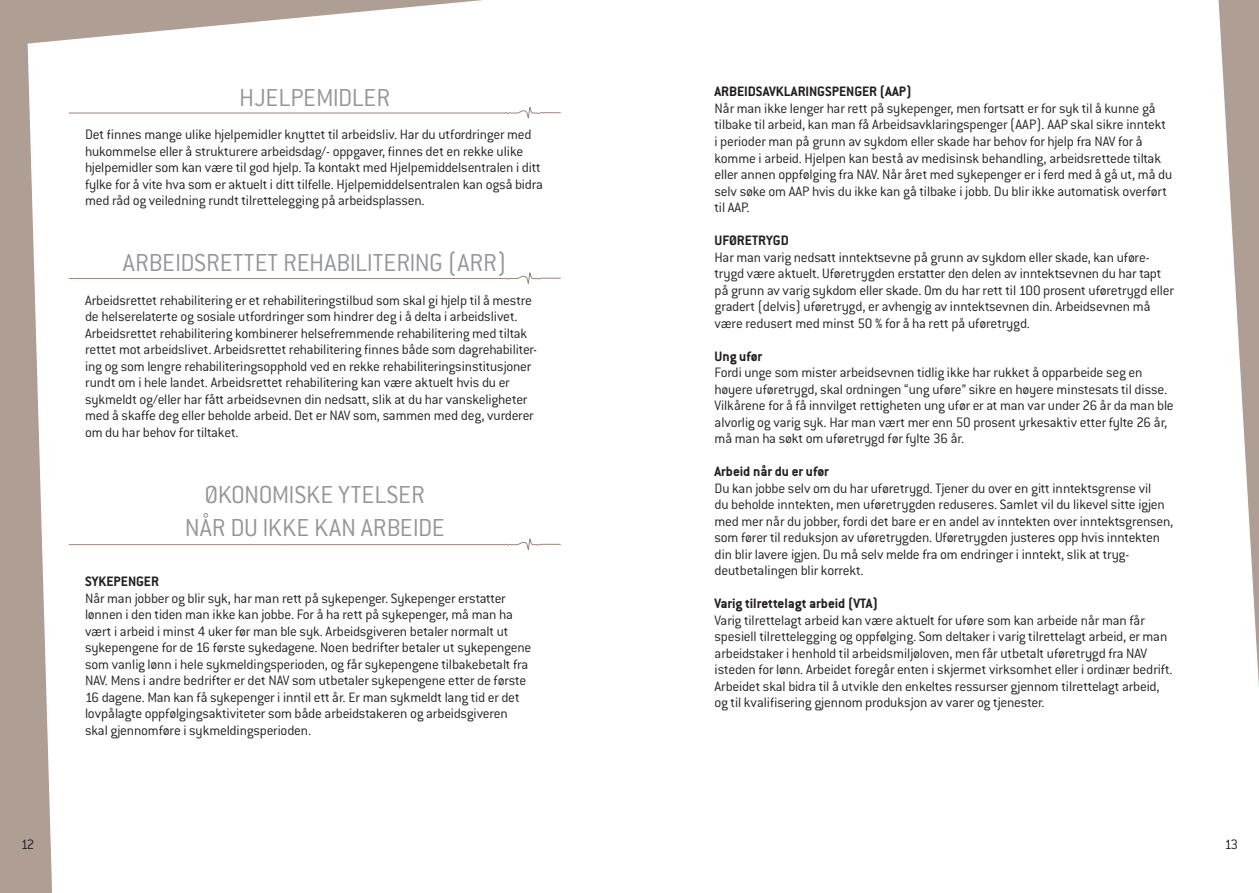
<style>
.page{position:relative;width:1259px;height:893px;background:#af9e93}
.page>*{position:absolute;margin:0;border:0;box-sizing:border-box;transform-origin:0 0}
.Epi_head{font:300 27px "Conduit ITC";color:#939598}
.Epi_Brød{font:300 15px/16.5px "Conduit ITC";letter-spacing:-.015em;color:#231f20}
.Epi_Sub_Sub{font:700 15px "Conduit ITC";color:#231f20}
.Epi_sub{font:700 15px "Conduit ITC";color:#231f20}
.Pagina{font:300 15px "Conduit ITC";color:#231f20}
</style>
<div class="page">
<div style="left:28px;top:0;width:1231px;height:893px;background:#fff"></div>
<svg style="left:68px;top:107px;width:493px;height:11px"></svg>
<svg style="left:68px;top:273px;width:493px;height:11px"></svg>
<svg style="left:68px;top:539px;width:493px;height:11px"></svg>
<p class="Epi_head" style="left:239px;top:83px;width:152px">HJELPEMIDLER</p>
<p class="Epi_Brød" style="left:85px;top:126px;width:459px">Det finnes mange ulike hjelpemidler knyttet til arbeidsliv. Har du utfordringer med hukommelse eller å strukturere arbeidsdag/- oppgaver, finnes det en rekke ulike hjelpemidler som kan være til god hjelp. Ta kontakt med Hjelpemiddelsentralen i ditt fylke for å vite hva som er aktuelt i ditt tilfelle. Hjelpemiddelsentralen kan også bidra med råd og veiledning rundt tilrettelegging på arbeidsplassen.</p>
<p class="Epi_head" style="left:123px;top:248px;width:385px">ARBEIDSRETTET REHABILITERING (ARR)</p>
<p class="Epi_Brød" style="left:85px;top:292px;width:453px">Arbeidsrettet rehabilitering er et rehabiliteringstilbud som skal gi hjelp til å mestre de helserelaterte og sosiale utfordringer som hindrer deg i å delta i arbeidslivet.<br>Arbeidsrettet rehabilitering kombinerer helsefremmende rehabilitering med tiltak rettet mot arbeidslivet. Arbeidsrettet rehabilitering finnes både som dagrehabiliter&shy;ing og som lengre rehabiliteringsopphold ved en rekke rehabiliteringsinstitusjoner rundt om i hele landet. Arbeidsrettet rehabilitering kan være aktuelt hvis du er sykmeldt og/eller har fått arbeidsevnen din nedsatt, slik at du har vanskeligheter med å skaffe deg eller beholde arbeid. Det er NAV som, sammen med deg, vurderer om du har behov for tiltaket.</p>
<p class="Epi_head" style="left:205px;top:480px;width:222px">ØKONOMISKE YTELSER</p>
<p class="Epi_head" style="left:185px;top:513px;width:261px">NÅR DU IKKE KAN ARBEIDE</p>
<p class="Epi_sub" style="left:85px;top:573px;width:75px">SYKEPENGER</p>
<p class="Epi_Brød" style="left:85px;top:590px;width:448px">Når man jobber og blir syk, har man rett på sykepenger. Sykepenger erstatter lønnen i den tiden man ikke kan jobbe. For å ha rett på sykepenger, må man ha vært i arbeid i minst 4 uker før man ble syk. Arbeidsgiveren betaler normalt ut sykepengene for de 16 første sykedagene. Noen bedrifter betaler ut sykepengene som vanlig lønn i hele sykmeldingsperioden, og får sykepengene tilbakebetalt fra NAV. Mens i andre bedrifter er det NAV som utbetaler sykepengene etter de første 16 dagene. Man kan få sykepenger i inntil ett år. Er man sykmeldt lang tid er det lovpålagte oppfølgingsaktiviteter som både arbeidstakeren og arbeidsgiveren skal gjennomføre i sykmeldingsperioden.</p>
<p class="Epi_sub" style="left:714px;top:83px;width:198px">ARBEIDSAVKLARINGSPENGER (AAP)</p>
<p class="Epi_Brød" style="left:714px;top:100px;width:459px">Når man ikke lenger har rett på sykepenger, men fortsatt er for syk til å kunne gå tilbake til arbeid, kan man få Arbeidsavklaringspenger (AAP). AAP skal sikre inntekt i perioder man på grunn av sykdom eller skade har behov for hjelp fra NAV for å komme i arbeid. Hjelpen kan bestå av medisinsk behandling, arbeidsrettede tiltak eller annen oppfølging fra NAV. Når året med sykepenger er i ferd med å gå ut, må du selv søke om AAP hvis du ikke kan gå tilbake i jobb. Du blir ikke automatisk overført til AAP.</p>
<p class="Epi_sub" style="left:714px;top:232px;width:76px">UFØRETRYGD</p>
<p class="Epi_Brød" style="left:714px;top:249px;width:461px">Har man varig nedsatt inntektsevne på grunn av sykdom eller skade, kan uføre&shy;trygd være aktuelt. Uføretrygden erstatter den delen av inntektsevnen du har tapt på grunn av varig sykdom eller skade. Om du har rett til 100 prosent uføretrygd eller gradert (delvis) uføretrygd, er avhengig av inntektsevnen din. Arbeidsevnen må være redusert med minst 50 % for å ha rett på uføretrygd.</p>
<p class="Epi_Sub_Sub" style="left:714px;top:347px;width:49px">Ung ufør</p>
<p class="Epi_Brød" style="left:714px;top:364px;width:461px">Fordi unge som mister arbeidsevnen tidlig ikke har rukket å opparbeide seg en høyere uføretrygd, skal ordningen “ung uføre” sikre en høyere minstesats til disse.<br>Vilkårene for å få innvilget rettigheten ung ufør er at man var under 26 år da man ble alvorlig og varig syk. Har man vært mer enn 50 prosent yrkesaktiv etter fylte 26 år, må man ha søkt om uføretrygd før fylte 36 år.</p>
<p class="Epi_Sub_Sub" style="left:714px;top:463px;width:116px">Arbeid når du er ufør</p>
<p class="Epi_Brød" style="left:714px;top:480px;width:460px">Du kan jobbe selv om du har uføretrygd. Tjener du over en gitt inntektsgrense vil<br>du beholde inntekten, men uføretrygden reduseres. Samlet vil du likevel sitte igjen med mer når du jobber, fordi det bare er en andel av inntekten over inntektsgrensen, som fører til reduksjon av uføretrygden. Uføretrygden justeres opp hvis inntekten din blir lavere igjen. Du må selv melde fra om endringer i inntekt, slik at tryg&shy;deutbetalingen blir korrekt.</p>
<p class="Epi_Sub_Sub" style="left:714px;top:595px;width:165px">Varig tilrettelagt arbeid (VTA)</p>
<p class="Epi_Brød" style="left:714px;top:612px;width:459px">Varig tilrettelagt arbeid kan være aktuelt for uføre som kan arbeide når man får spesiell tilrettelegging og oppfølging. Som deltaker i varig tilrettelagt arbeid, er man arbeidstaker i henhold til arbeidsmiljøloven, men får utbetalt uføretrygd fra NAV isteden for lønn. Arbeidet foregår enten i skjermet virksomhet eller i ordinær bedrift.<br>Arbeidet skal bidra til å utvikle den enkeltes ressurser gjennom tilrettelagt arbeid, og til kvalifisering gjennom produksjon av varer og tjenester.</p>
<p class="Epi_Brød" style="left:21px;top:836px;width:15px">12</p>
<p class="Pagina" style="left:1224px;top:836px;width:15px">13</p>
</div>
